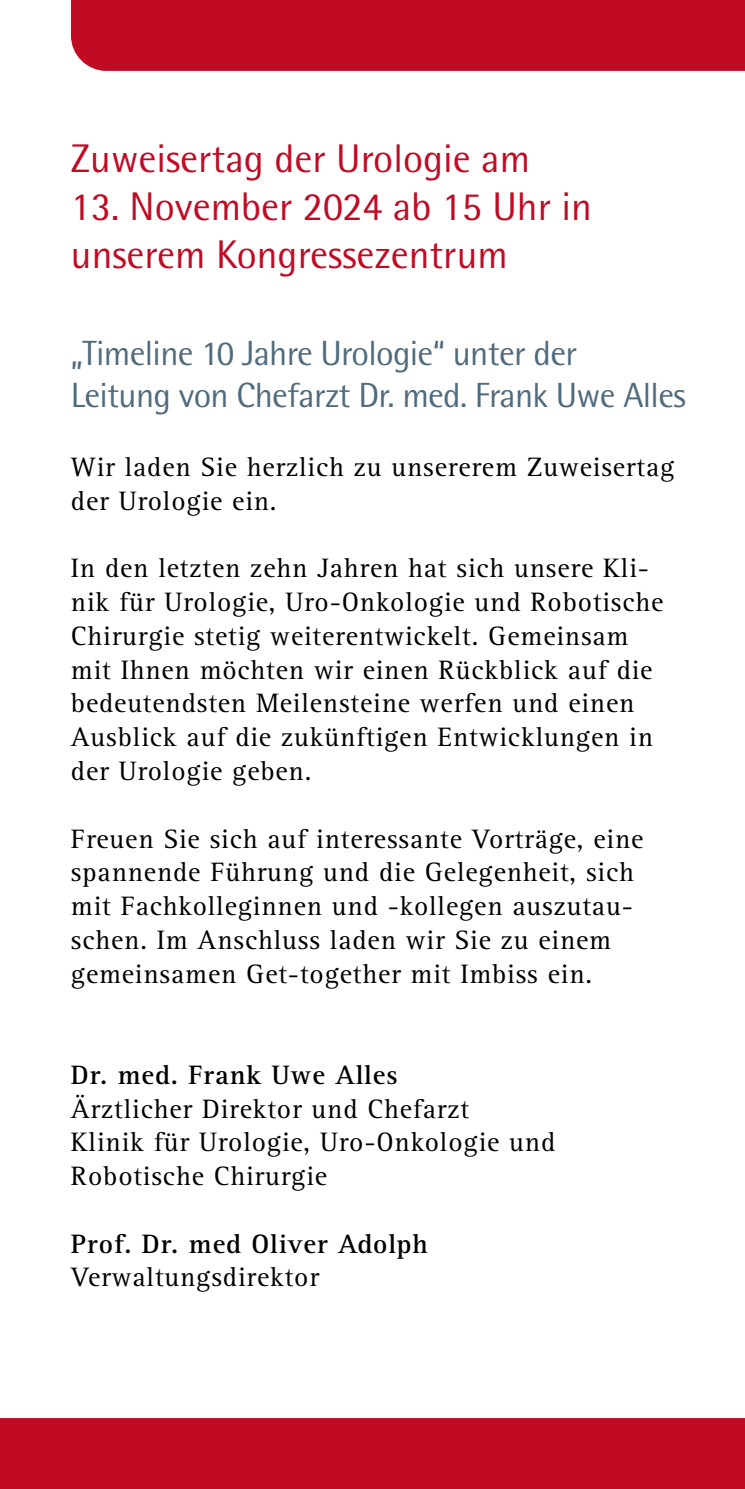
<style>
.page{position:relative;width:745px;height:1489px;background:#fff}
.page>*{position:absolute;margin:0;border:0;box-sizing:border-box;transform-origin:0 0}
.t1{font:40px/48px "Rotis Semi Sans Pro";color:#c10b25}
.t2{font:35px/42px "Rotis Semi Sans Pro";letter-spacing:-.02em;color:#4f6b7d}
.t3{font:27.5px/33.8px "Rotis Serif Pro";letter-spacing:.03em;color:#000}
.t4{font:700 27.5px "Rotis Serif Pro";letter-spacing:.03em;color:#000}
</style>
<div class="page">
<div style="left:0;top:1418px;width:744px;height:70px;background:#c10b25"></div>
<div style="left:71px;top:0;width:673px;height:71px;background:#c10b25"></div>
<h1 class="t1" style="left:71px;top:135px;width:460px">Zuweisertag der Urologie am</h1>
<h1 class="t1" style="left:71px;top:183px;width:522px">13. November 2024 ab 15 Uhr in unserem Kongressezentrum</h1>
<p class="t2" style="left:71px;top:332px;width:616px">„Timeline 10 Jahre Urologie“ unter der<br>Leitung von Chefarzt Dr. med. Frank Uwe Alles</p>
<p class="t3" style="left:71px;top:450px;width:604px">Wir laden Sie herzlich zu unsererem Zuweisertag der Urologie ein.</p>
<p class="t3" style="left:71px;top:551px;width:593px">In den letzten zehn Jahren hat sich unsere Kli&shy;nik für Urologie, Uro-Onkologie und Robotische Chirurgie stetig weiterentwickelt. Gemeinsam mit Ihnen möchten wir einen Rückblick auf die bedeutendsten Meilensteine werfen und einen Ausblick auf die zukünftigen Entwicklungen in der Urologie geben.</p>
<p class="t3" style="left:71px;top:821px;width:573px">Freuen Sie sich auf interessante Vorträge, eine spannende Führung und die Gelegenheit, sich mit Fachkolleginnen und -kollegen auszutau&shy;schen. Im Anschluss laden wir Sie zu einem gemeinsamen Get-together mit Imbiss ein.</p>
<p class="t4" style="left:71px;top:1057px;width:328px">Dr. med. Frank Uwe Alles</p>
<p class="t3" style="left:71px;top:1091px;width:485px">Ärztlicher Direktor und Chefarzt<br>Klinik für Urologie, Uro-Onkologie und<br>Robotische Chirurgie</p>
<p class="t4" style="left:71px;top:1226px;width:358px">Prof. Dr. med Oliver Adolph</p>
<p class="t3" style="left:71px;top:1260px;width:249px">Verwaltungsdirektor</p>
</div>
